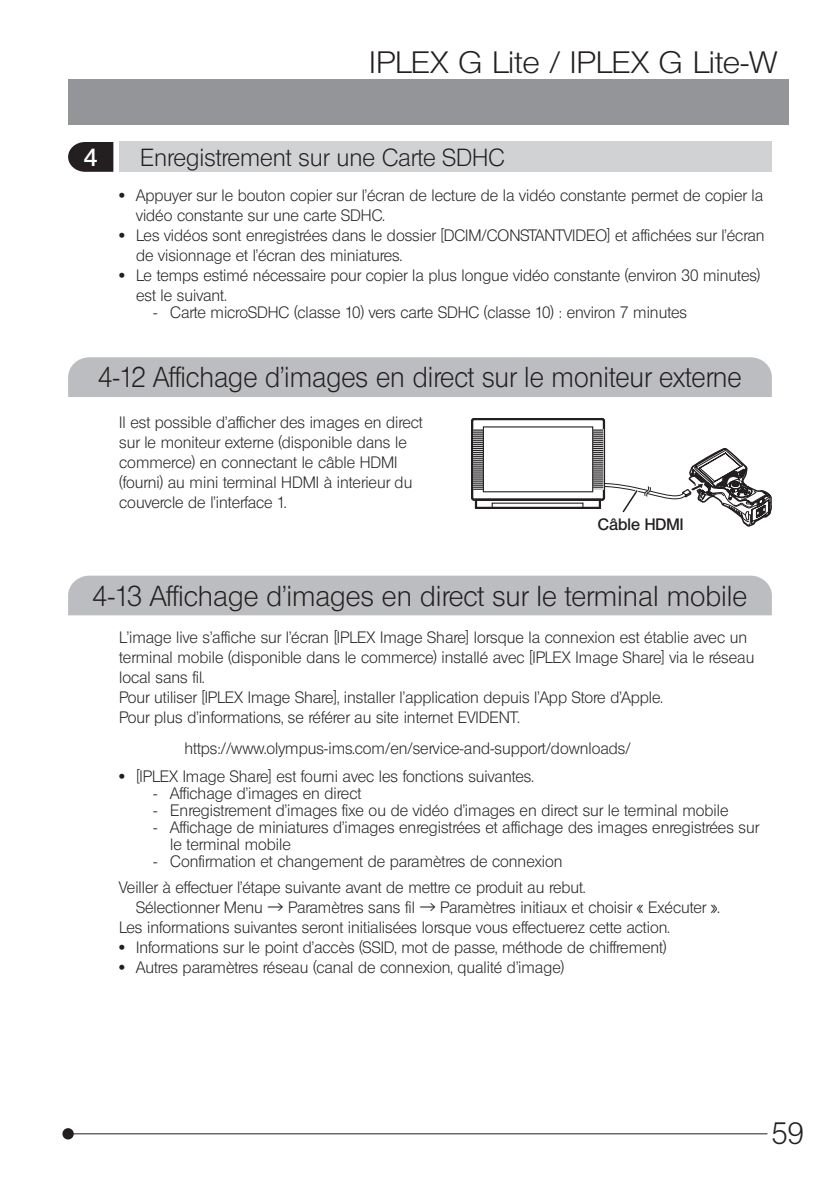
<style>
.page{position:relative;width:840px;height:1191px;background:#fff}
.page>*{position:absolute;margin:0;border:0;box-sizing:border-box;transform-origin:0 0}
.t1{font:30px "Olympus Leicht Normal";color:#231f20;scale:1.1 1}
.t2{font:30px "Olympus Leicht Normal";color:#231f20}
.t3{font:28px "Olympus Leicht Normal";color:#231f20;scale:.96 1}
.t4{font:28px "Olympus Leicht Normal";color:#231f20}
.t5{font:24px "Olympus Leicht Normal";color:#231f20}
.t6{font:24px "Olympus Leicht Halbfett";color:#fff}
.t7{font:16px/20px "Olympus Leicht Normal";color:#231f20}
.t8{font:16px "Olympus Leicht Halbfett";color:#231f20}
.s1{font-family:"Olympus Leicht Halbfett"}
.s2{font-family:"Meiryo"}
</style>
<div class="page">
<div style="left:62px;top:1128px;width:12px;height:11px;background:#231f20;border-radius:50%"></div>
<hr style="left:68px;top:1133px;width:699px;height:1px;background:#231f20">
<div style="left:68px;top:79px;width:720px;height:46px;background:#939598"></div>
<div style="left:119px;top:142px;width:652px;height:30px;background:#d1d2d4"></div>
<svg style="left:68px;top:142px;width:45px;height:30px"></svg>
<div style="left:68px;top:357px;width:703px;height:40px;background:#bcbdc0"></div>
<div style="left:68px;top:575px;width:703px;height:40px;background:#bcbdc0"></div>
<div style="left:471px;top:418px;width:133px;height:83px;border:2px solid #231f20;border-radius:2px"></div>
<div style="left:474px;top:498px;width:126px;height:11px;border:2px solid #231f20"></div>
<div style="left:491px;top:502px;width:92px;height:7px;border:1px solid #231f20"></div>
<svg style="left:472px;top:430px;width:10px;height:60px"></svg>
<div style="left:482px;top:426px;width:111px;height:66px;border:1px solid #231f20"></div>
<svg style="left:584px;top:430px;width:187px;height:97px"></svg>
<div style="left:489px;top:513px;width:199px;height:17px;background:#fff"></div>
<h1 class="t1" style="left:369px;top:45px;width:372px">IPLEX G Lite / IPLEX G Lite-W</h1>
<h3 class="t6" style="left:84px;top:143px;width:15px">4</h3>
<h3 class="t5" style="left:140px;top:143px;width:365px">Enregistrement sur une Carte SDHC</h3>
<p class="t7" style="left:119px;top:185px;width:645px"><span class="s1">·</span> Appuyer sur le bouton copier sur l'écran de lecture de la vidéo constante permet de copier la</p>
<p class="t7" style="left:136px;top:205px;width:250px">vidéo constante sur une carte SDHC.</p>
<p class="t7" style="left:119px;top:225px;width:646px"><span class="s1">·</span> Les vidéos sont enregistrées dans le dossier [DCIM/CONSTANTVIDEO] et affichées sur l'écran</p>
<p class="t7" style="left:136px;top:245px;width:267px">de visionnage et l'écran des miniatures.</p>
<p class="t7" style="left:119px;top:265px;width:642px"><span class="s1">·</span> Le temps estimé nécessaire pour copier la plus longue vidéo constante (environ 30 minutes)</p>
<p class="t7" style="left:136px;top:285px;width:92px">est le suivant.</p>
<p class="t7" style="left:153px;top:302px;width:535px">- Carte microSDHC (classe 10) vers carte SDHC (classe 10) : environ 7 minutes</p>
<h2 class="t3" style="left:98px;top:361px;width:671px">4-12 Affichage d'images en direct sur le moniteur externe</h2>
<p class="t7" style="left:119px;top:412px;width:305px">Il est possible d'afficher des images en direct sur le moniteur externe (disponible dans le commerce) en connectant le câble HDMI (fourni) au mini terminal HDMI à interieur du couvercle de l'interface 1.</p>
<p class="t8" style="left:599px;top:512px;width:84px">HDMI cable</p>
<p class="t8" style="left:597px;top:515px;width:87px">Câble HDMI</p>
<h2 class="t4" style="left:93px;top:579px;width:655px">4-13 Affichage d'images en direct sur le terminal mobile</h2>
<p class="t7" style="left:119px;top:627px;width:636px">L'image live s'affiche sur l'écran [IPLEX Image Share] lorsque la connexion est établie avec un terminal mobile (disponible dans le commerce) installé avec [IPLEX Image Share] via le réseau local sans fil.<br>Pour utiliser [IPLEX Image Share], installer l'application depuis l'App Store d'Apple.<br>Pour plus d'informations, se référer au site internet EVIDENT.</p>
<p class="t7" style="left:119px;top:735px;width:513px;line-height:27.8px;text-indent:65px">https://www.olympus-ims.com/en/service-and-support/downloads/ <span class="s1">·</span> [IPLEX Image Share] est fourni avec les fonctions suivantes.</p>
<p class="t7" style="left:153px;top:783px;width:209px">- Affichage d'images en direct</p>
<p class="t7" style="left:153px;top:800px;width:576px">- Enregistrement d'images fixe ou de vidéo d'images en direct sur le terminal mobile</p>
<p class="t7" style="left:170px;top:819px;width:590px;line-height:17px;text-indent:-17px">- Affichage de miniatures d'images enregistrées et affichage des images enregistrées sur le terminal mobile</p>
<p class="t7" style="left:119px;top:848px;width:467px;line-height:25.6px;text-indent:34px">- Confirmation et changement de paramètres de connexion<br>Veiller à effectuer l’étape suivante avant de mettre ce produit au rebut.</p>
<p class="t7" style="left:119px;top:897px;width:601px;text-indent:17px">Sélectionner Menu <span class="s2">→</span> Paramètres sans fil <span class="s2">→</span> Paramètres initiaux et choisir þ Exécuter ý.<br>Les informations suivantes seront initialisées lorsque vous effectuerez cette action.<br><span class="s1">·</span> Informations sur le point d’accès (SSID, mot de passe, méthode de chiffrement)<br><span class="s1">·</span> Autres paramètres réseau (canal de connexion, qualité d’image)</p>
<h1 class="t2" style="left:771px;top:1115px;width:33px">59</h1>
</div>
